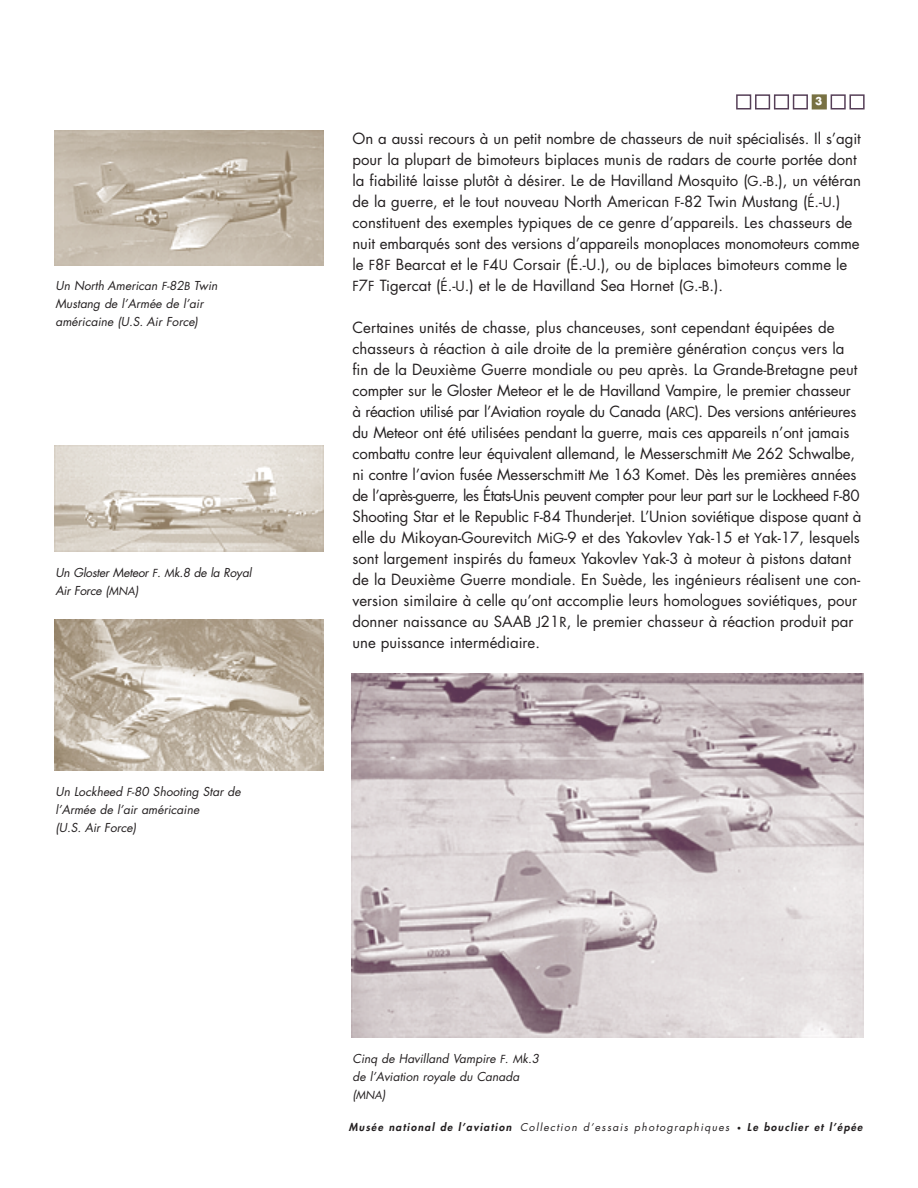
<style>
.page{position:relative;width:918px;height:1188px;background:#fff}
.page>*{position:absolute;margin:0;border:0;box-sizing:border-box;transform-origin:0 0}
.t1{font:15px/21px "Futura";color:#231f20}
.t2{font:italic 12px/18px "Futura";color:#231f20}
.t3{font:italic 10.8px "Futura";color:#231f20}
.t4{font:italic 800 10.5px "Futura";color:#231f20}
.t5{font:700 10.5px "Futura";color:#fff}
.s1{font-size:10.8px}
.s2{font-size:13.5px}
.s3{font-size:12px}
.s4{font-weight:400}
.s5{font-weight:300;font-style:normal;font-size:7.5px}
</style>
<div class="page">
<svg style="left:736px;top:94px;width:72px;height:16px"></svg>
<div style="left:812px;top:94px;width:15px;height:16px;background:#787142;border:2px solid #787142"></div>
<svg style="left:830px;top:94px;width:35px;height:16px"></svg>
<img style="left:54px;top:446px;width:270px;height:106px">
<img style="left:54px;top:620px;width:270px;height:151px">
<img style="left:351px;top:674px;width:513px;height:364px">
<img style="left:54px;top:130px;width:270px;height:135px">
<p class="t2" style="left:55px;top:278px;width:166px">Un North American <span class="s1">F</span>-82<span class="s1">B</span> Twin<br>Mustang de l’Armée de l’air américaine (U.S. Air Force)</p>
<p class="t2" style="left:55px;top:564px;width:200px">Un Gloster Meteor <span class="s1">F</span>. <span class="s1">M</span>k.8 de la Royal<br>Air Force (<span class="s1">MNA</span>)</p>
<p class="t2" style="left:56px;top:784px;width:189px">Un Lockheed <span class="s1">F</span>-80 Shooting Star de l’Armée de l’air américaine<br>(U.S. Air Force)</p>
<p class="t5" style="left:815px;top:96px;width:9px">3</p>
<p class="t1" style="left:352px;top:130px;width:510px">On a aussi recours à un petit nombre de chasseurs de nuit spécialisés. Il s’agit pour la plupart de bimoteurs biplaces munis de radars de courte portée dont la fiabilité laisse plutôt à désirer. Le de Havilland Mosquito (<span class="s2">G</span>.-<span class="s2">B</span>.), un vétéran de la guerre, et le tout nouveau North American <span class="s2">F</span>-82 Twin Mustang (<span class="s2">É</span>.-<span class="s2">U</span>.) constituent des exemples typiques de ce genre d’appareils. Les chasseurs de nuit embarqués sont des versions d’appareils monoplaces monomoteurs comme le <span class="s2">F</span>8<span class="s2">F</span> Bearcat et le <span class="s2">F</span>4<span class="s2">U</span> Corsair (É.-U.), ou de biplaces bimoteurs comme le <span class="s2">F</span>7<span class="s2">F</span> Tigercat (<span class="s2">É</span>.-<span class="s2">U</span>.) et le de Havilland Sea Hornet (<span class="s2">G</span>.-<span class="s2">B</span>.).</p>
<p class="t1" style="left:352px;top:319px;width:511px">Certaines unités de chasse, plus chanceuses, sont cependant équipées de chasseurs à réaction à aile droite de la première génération conçus vers la fin de la Deuxième Guerre mondiale ou peu après. La Grande-Bretagne peut compter sur le Gloster Meteor et le de Havilland Vampire, le premier chasseur à réaction utilisé par l’Aviation royale du Canada (<span class="s2">ARC</span>). Des versions antérieures du Meteor ont été utilisées pendant la guerre, mais ces appareils n’ont jamais combattu contre leur équivalent allemand, le Messerschmitt <span class="s2">M</span>e 262 Schwalbe, ni contre l’avion fusée Messerschmitt <span class="s2">M</span>e 163 Komet. Dès les premières années de l’après-guerre, les États-Unis peuvent compter pour leur part sur le Lockheed <span class="s2">F</span>-80<br>Shooting Star et le Republic <span class="s2">F</span>-84 Thunderjet. L’Union soviétique dispose quant à elle du Mikoyan-Gourevitch <span class="s2">M</span>i<span class="s2">G</span>-9 et des Yakovlev <span class="s2">Y</span>ak-15 et <span class="s2">Y</span>ak-17, lesquels sont largement inspirés du fameux Yakovlev <span class="s2">Y</span>ak-3 à moteur à pistons datant de la Deuxième Guerre mondiale. En Suède, les ingénieurs réalisent une con&shy;version similaire à celle qu’ont accomplie leurs homologues soviétiques, pour donner naissance au SAAB <span class="s2">J</span>21<span class="s2">R</span>, le premier chasseur à réaction produit par une puissance intermédiaire.</p>
<p class="t2" style="left:352px;top:1051px;width:190px">Cinq de Havilland Vampire <span class="s1">F</span>. <span class="s1">M</span>k.3 de l’Aviation royale du Canada</p>
<p class="t3" style="left:353px;top:1090px;width:37px"><span class="s3">(</span>MNA<span class="s3">)</span></p>
<p class="t4" style="left:349px;top:1122px;width:517px">Musée national de l’aviation <span class="s4">Collection d’essais photographiques</span> <span class="s5">•</span> Le bouclier et l’épée</p>
</div>
